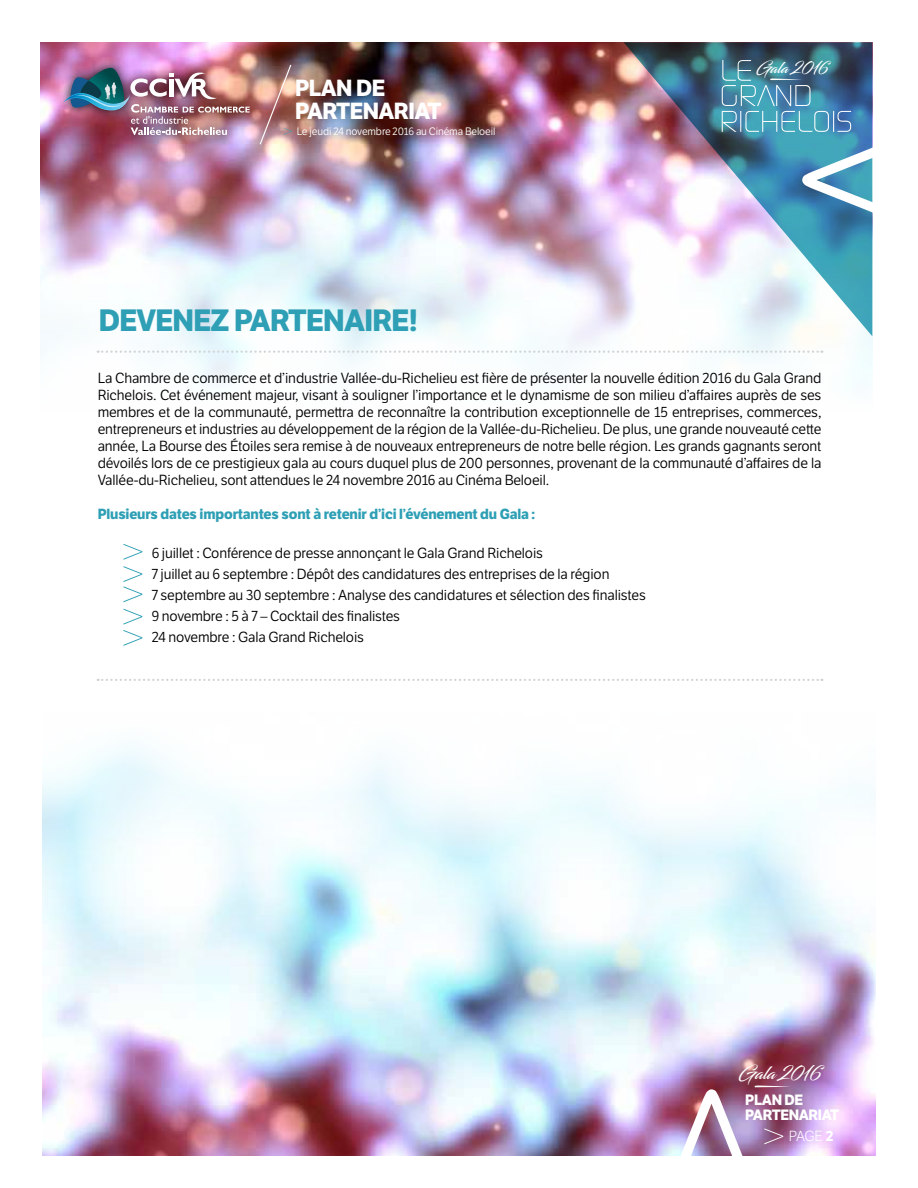
<style>
.page{position:relative;width:918px;height:1188px;background:#fff}
.page>*{position:absolute;margin:0;border:0;box-sizing:border-box;transform-origin:0 0}
.t1{font:700 30px "Etica 24 h";letter-spacing:-.025em;color:#2e9fb5}
.t2{font:700 22.65px/22.8px "Etica 24 h";letter-spacing:-.025em;color:#fff}
.t3{font:17.25px "Blacksword";color:#fff}
.t4{font:15.15px "Blacksword";color:#fff}
.t5{font:700 14.55px/14.7px "Etica 24 h";letter-spacing:-.025em;color:#fff}
.t6{font:14.25px/17.1px "Etica 24 h";letter-spacing:-.01em;color:#000;text-align:justify}
.t7{font:700 14.25px "Etica 24 h";letter-spacing:-.01em;color:#2e9fb5}
.t8{font:300 14.25px "Etica 24 h";color:#fff}
.t9{font:10.5px "Etica 24 h";letter-spacing:-.01em;color:#fff}
.s1{font-weight:700}
</style>
<div class="page">
<img style="left:40px;top:42px;width:832px;height:342px">
<img style="left:260px;top:63px;width:32px;height:83px">
<img style="left:54px;top:57px;width:206px;height:89px">
<img style="left:63px;top:68px;width:187px;height:67px">
<img style="left:624px;top:42px;width:248px;height:294px">
<svg style="left:722px;top:60px;width:151px;height:202px;background:#649ab7"></svg>
<img style="left:42px;top:744px;width:834px;height:411px">
<img style="left:629px;top:1086px;width:165px;height:70px">
<svg style="left:98px;top:351px;width:724px;height:2px"></svg>
<svg style="left:123px;top:544px;width:19px;height:16px"></svg>
<svg style="left:123px;top:566px;width:19px;height:36px"></svg>
<svg style="left:123px;top:609px;width:19px;height:37px"></svg>
<svg style="left:98px;top:679px;width:724px;height:2px"></svg>
<h2 class="t2" style="left:295px;top:77px;width:92px">PLAN DE partena</h2>
<h2 class="t2" style="left:394px;top:99px;width:49px">riat</h2>
<p class="t9" style="left:297px;top:125px;width:200px">Le jeudi 24 novembre 2016 au Cinéma Beloeil</p>
<h1 class="t1" style="left:99px;top:302px;width:321px">DEVENEZ PARTENAIRE!</h1>
<p class="t4" style="left:756px;top:59px;width:74px">Gala 2016</p>
<p class="t6" style="left:98px;top:369px;width:725px">La Chambre de commerce et d’industrie Vallée-du-Richelieu est fière de présenter la nouvelle édition 2016 du Gala Grand Richelois. Cet événement majeur, visant à souligner l’importance et le dynamisme de son milieu d’affaires auprès de ses membres et de la communauté, permettra de reconnaître la contribution exceptionnelle de 15 entreprises, commerces, entrepreneurs et industries au développement de la région de la Vallée-du-Richelieu. De plus, une grande nouveauté cette année, La Bourse des Étoiles sera remise à de nouveaux entrepreneurs de notre belle région. Les grands gagnants seront dévoilés lors de ce prestigieux gala au cours duquel plus de 200 personnes, provenant de la communauté d’affaires de la Vallée-du-Richelieu, sont attendues le 24 novembre 2016 au Cinéma Beloeil.</p>
<p class="t7" style="left:98px;top:506px;width:439px">Plusieurs dates importantes sont à retenir d’ici l’événement du Gala :</p>
<p class="t6" style="left:152px;top:542px;width:496px;line-height:21px;text-align:left">6 juillet : Conférence de presse annonçant le Gala Grand Richelois<br>7 juillet au 6 septembre : Dépôt des candidatures des entreprises de la région<br>7 septembre au 30 septembre : Analyse des candidatures et sélection des finalistes 9 novembre : 5 à 7 – Cocktail des finalistes<br>24 novembre : Gala Grand Richelois</p>
<p class="t3" style="left:738px;top:1063px;width:85px">Gala 2016</p>
<p class="t5" style="left:745px;top:1093px;width:59px">PLAN DE partena</p>
<p class="t5" style="left:809px;top:1108px;width:32px">riat</p>
<p class="t8" style="left:789px;top:1128px;width:46px">PAGE <span class="s1">2</span></p>
</div>
